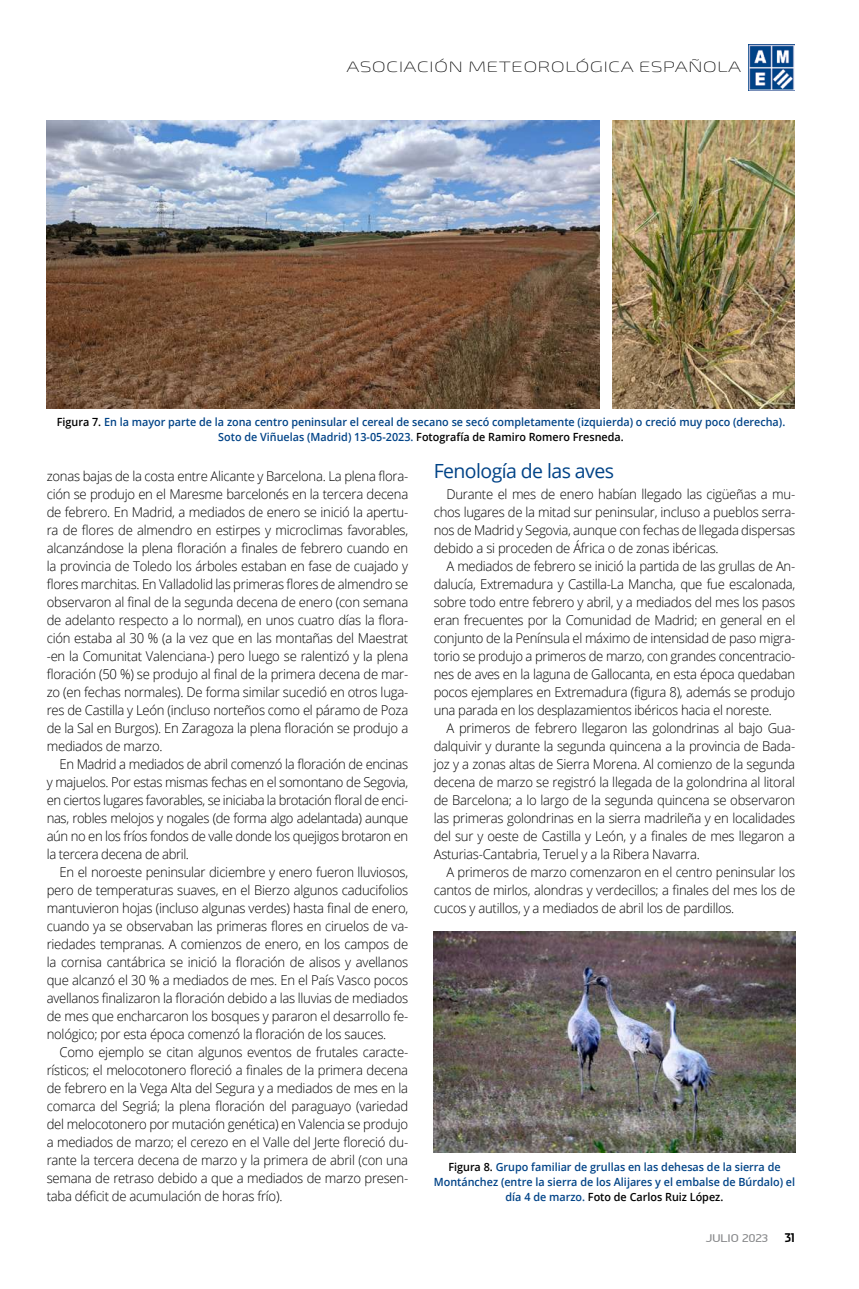
<style>
.page{position:relative;width:859px;height:1289px;background:#fff}
.page>*{position:absolute;margin:0;border:0;box-sizing:border-box;transform-origin:0 0}
.t1{font:19.5px "Open Sans";letter-spacing:-.03em;color:#004387}
.t2{font:200 expanded 15px "Exo 2";color:#000;scale:1.12 1}
.t3{font:300 13.5px/18px "Open Sans";letter-spacing:-.02em;color:#000;text-align:justify}
.t4{font:700 12px "Stainless Cond";color:#000}
.t5{font:600 11.25px/15px "Open Sans";color:#004387;text-align:center;scale:.96 1}
.t6{font:11.25px "PF Din Display Pro";color:#87888a;scale:1.17 1}
.s1{color:#000}
</style>
<div class="page">
<img style="left:749px;top:44px;width:46px;height:47px">
<img style="left:47px;top:121px;width:553px;height:288px">
<img style="left:612px;top:121px;width:182px;height:288px">
<img style="left:434px;top:931px;width:361px;height:221px">
<p class="t2" style="left:347px;top:58px;width:12px">ASOCIACIÓN</p>
<p class="t2" style="left:468px;top:58px;width:29px">METEO</p>
<p class="t2" style="left:538px;top:58px;width:24px">ROLÓGICA</p>
<p class="t2" style="left:639px;top:58px;width:13px">ESPAÑOLA</p>
<p class="t5" style="left:57px;top:413px;width:760px"><span class="s1">Figura 7.</span> En la mayor parte de la zona centro peninsular el cereal de secano se secó completamente (izquierda) o creció muy poco (derecha).<br>Soto de Viñuelas (Madrid) 13-05-2023. <span class="s1">Fotografía de Ramiro Romero Fresneda.</span></p>
<p class="t3" style="left:47px;top:466px;width:363px">zonas bajas de la costa entre Alicante y Barcelona. La plena flora&shy;ción se produjo en el Maresme barcelonés en la tercera decena de febrero. En Madrid, a mediados de enero se inició la apertu&shy;ra de flores de almendro en estirpes y microclimas favorables, alcanzándose la plena floración a finales de febrero cuando en la provincia de Toledo los árboles estaban en fase de cuajado y flores marchitas. En Valladolid las primeras flores de almendro se observaron al final de la segunda decena de enero (con semana de adelanto respecto a lo normal), en unos cuatro días la flora&shy;ción estaba al 30 % (a la vez que en las montañas del Maestrat -en la Comunitat Valenciana-) pero luego se ralentizó y la plena floración (50 %) se produjo al final de la primera decena de mar&shy;zo (en fechas normales). De forma similar sucedió en otros luga&shy;res de Castilla y León (incluso norteños como el páramo de Poza de la Sal en Burgos). En Zaragoza la plena floración se produjo a mediados de marzo.</p>
<p class="t3" style="left:47px;top:754px;width:363px;text-indent:13px">En Madrid a mediados de abril comenzó la floración de encinas y majuelos. Por estas mismas fechas en el somontano de Segovia, en ciertos lugares favorables, se iniciaba la brotación floral de enci&shy;nas, robles melojos y nogales (de forma algo adelantada) aunque aún no en los fríos fondos de valle donde los quejigos brotaron en la tercera decena de abril.</p>
<p class="t3" style="left:47px;top:862px;width:363px;text-indent:13px">En el noroeste peninsular diciembre y enero fueron lluviosos, pero de temperaturas suaves, en el Bierzo algunos caducifolios mantuvieron hojas (incluso algunas verdes) hasta final de enero, cuando ya se observaban las primeras flores en ciruelos de va&shy;riedades tempranas. A comienzos de enero, en los campos de la cornisa cantábrica se inició la floración de alisos y avellanos que alcanzó el 30 % a mediados de mes. En el País Vasco pocos avellanos finalizaron la floración debido a las lluvias de mediados de mes que encharcaron los bosques y pararon el desarrollo fe&shy;nológico; por esta época comenzó la floración de los sauces.</p>
<p class="t3" style="left:47px;top:1042px;width:363px;text-indent:13px">Como ejemplo se citan algunos eventos de frutales caracte&shy;rísticos; el melocotonero floreció a finales de la primera decena de febrero en la Vega Alta del Segura y a mediados de mes en la comarca del Segriá; la plena floración del paraguayo (variedad del melocotonero por mutación genética) en Valencia se produjo a mediados de marzo; el cerezo en el Valle del Jerte floreció du&shy;rante la tercera decena de marzo y la primera de abril (con una semana de retraso debido a que a mediados de marzo presen&shy;taba déficit de acumulación de horas frío).</p>
<h1 class="t1" style="left:434px;top:457px;width:182px">Fenología de las aves</h1>
<p class="t3" style="left:434px;top:484px;width:363px;text-indent:13px">Durante el mes de enero habían llegado las cigüeñas a mu&shy;chos lugares de la mitad sur peninsular, incluso a pueblos serra&shy;nos de Madrid y Segovia, aunque con fechas de llegada dispersas debido a si proceden de África o de zonas ibéricas.</p>
<p class="t3" style="left:434px;top:556px;width:363px;text-indent:13px">A mediados de febrero se inició la partida de las grullas de An&shy;dalucía, Extremadura y Castilla-La Mancha, que fue escalonada, sobre todo entre febrero y abril, y a mediados del mes los pasos eran frecuentes por la Comunidad de Madrid; en general en el conjunto de la Península el máximo de intensidad de paso migra&shy;torio se produjo a primeros de marzo, con grandes concentracio&shy;nes de aves en la laguna de Gallocanta, en esta época quedaban pocos ejemplares en Extremadura (figura 8), además se produjo una parada en los desplazamientos ibéricos hacia el noreste.</p>
<p class="t3" style="left:434px;top:718px;width:363px;text-indent:13px">A primeros de febrero llegaron las golondrinas al bajo Gua&shy;dalquivir y durante la segunda quincena a la provincia de Bada&shy;joz y a zonas altas de Sierra Morena. Al comienzo de la segunda decena de marzo se registró la llegada de la golondrina al litoral de Barcelona; a lo largo de la segunda quincena se observaron las primeras golondrinas en la sierra madrileña y en localidades del sur y oeste de Castilla y León, y a finales de mes llegaron a Asturias-Cantabria, Teruel y a la Ribera Navarra.</p>
<p class="t3" style="left:434px;top:862px;width:363px;text-indent:13px">A primeros de marzo comenzaron en el centro peninsular los cantos de mirlos, alondras y verdecillos; a finales del mes los de cucos y autillos, y a mediados de abril los de pardillos.</p>
<p class="t5" style="left:434px;top:1158px;width:378px"><span class="s1">Figura 8.</span> Grupo familiar de grullas en las dehesas de la sierra de<br>Montánchez (entre la sierra de los Alijares y el embalse de Búrdalo) el día 4 de marzo. <span class="s1">Foto de Carlos Ruiz López.</span></p>
<p class="t6" style="left:706px;top:1231px;width:55px">JULIO 2023</p>
<p class="t4" style="left:785px;top:1230px;width:12px">31</p>
</div>
